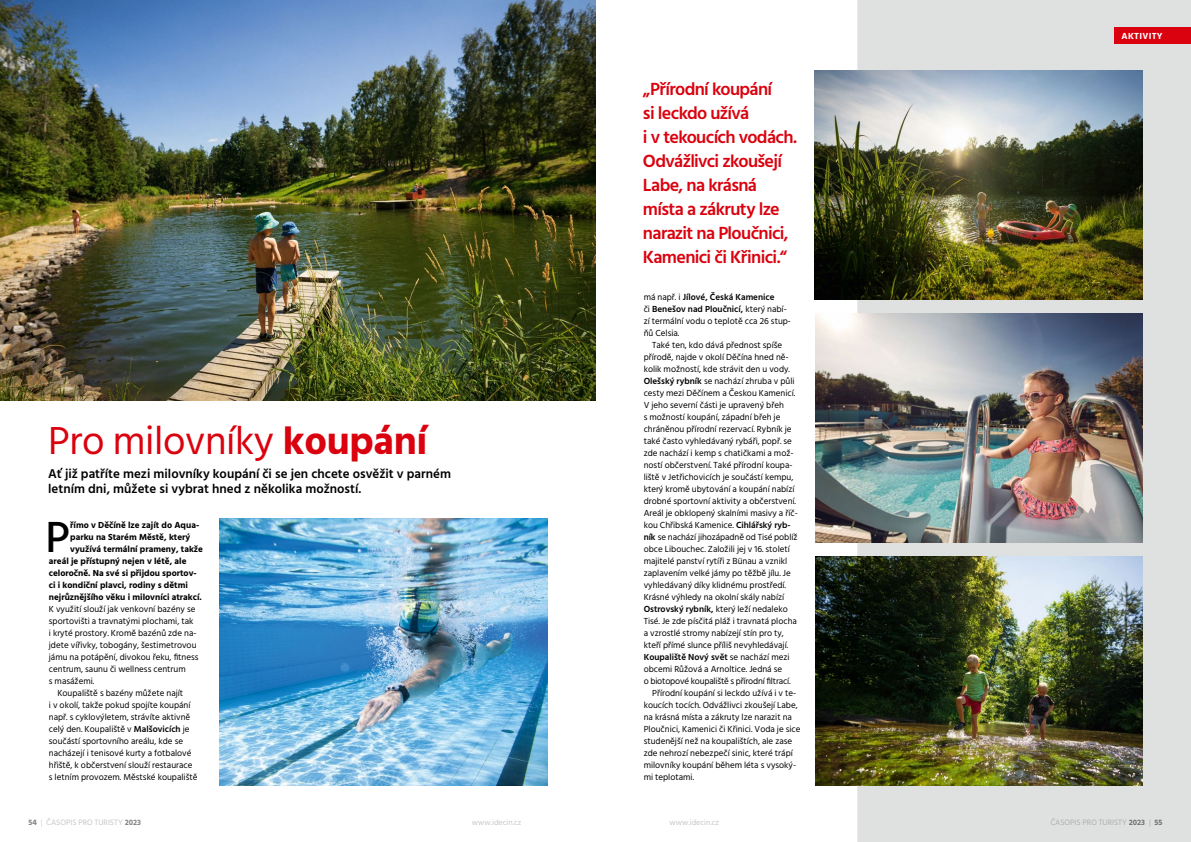
<style>
.page{position:relative;width:1191px;height:842px;background:#fff}
.page>*{position:absolute;margin:0;border:0;box-sizing:border-box;transform-origin:0 0}
.t1{font:500 44.6px "Hind Siliguri";color:#000}
.t2{font:40px "Hind Siliguri";letter-spacing:-.01em;color:#da020e}
.t3{font:600 18px/24px "Hind Siliguri";letter-spacing:-.035em;color:#da020e}
.t4{font:600 13px/15.5px "Hind Siliguri";color:#000}
.t5{font:9px/12px "Hind Siliguri";color:#000}
.t6{font:700 9px "Hind Siliguri";color:#000}
.t7{font:9px "Hind Siliguri";letter-spacing:-.02em;color:#000}
.t8{font:600 9px "Hind Siliguri";color:#000}
.t9{font:700 9px "Hind Siliguri";letter-spacing:.03em;color:#fff}
.t10{font:8px "Hind Siliguri";color:#c5c6c6}
.t11{font:8px "Hind Siliguri";color:#adaeae}
.s1{font-weight:700}
.s2{font-weight:600}
.s3{font-weight:400}
.s4{font-weight:700;color:#878786}
.s5{font-weight:700;color:#777776}
</style>
<div class="page">
<div style="left:857px;top:0;width:334px;height:842px;background:#dfe0e0"></div>
<img style="left:219px;top:519px;width:328px;height:266px">
<div style="left:1114px;top:27px;width:77px;height:17px;background:#da020e"></div>
<img style="left:0;top:0;width:595px;height:400px">
<img style="left:815px;top:557px;width:327px;height:228px">
<img style="left:814px;top:71px;width:328px;height:229px">
<img style="left:815px;top:314px;width:327px;height:229px">
<div style="left:1050px;top:817px;width:76px;height:8px;background:#dfe0e0"></div>
<div style="left:1129px;top:819px;width:15px;height:6px;background:#dfe0e0"></div>
<svg style="left:1149px;top:819px;width:3px;height:7px"></svg>
<div style="left:1154px;top:819px;width:8px;height:6px;background:#dfe0e0"></div>
<h2 class="t2" style="left:48px;top:412px;width:381px">Pro milovníky <span class="s1">koupání</span></h2>
<h3 class="t4" style="left:48px;top:466px;width:404px">Ať již patříte mezi milovníky koupání či se jen chcete osvěžit v parném letním dni, můžete si vybrat hned z několika možností.</h3>
<h1 class="t1" style="left:46px;top:505px;width:26px">P</h1>
<p class="t6" style="left:70px;top:518px;width:130px">římo v Děčíně lze zajít do Aqua-</p>
<p class="t6" style="left:70px;top:530px;width:122px">parku na Starém Městě, který</p>
<p class="t6" style="left:70px;top:542px;width:134px">využívá termální prameny, takže</p>
<p class="t6" style="left:49px;top:554px;width:139px">areál je přístupný nejen v létě, ale</p>
<p class="t6" style="left:49px;top:566px;width:149px">celoročně. Na své si přijdou sportov-</p>
<p class="t6" style="left:49px;top:578px;width:140px">ci i kondiční plavci, rodiny s dětmi</p>
<p class="t6" style="left:49px;top:590px;width:154px">nejrůznějšího věku i milovníci atrakcí.</p>
<p class="t5" style="left:49px;top:604px;width:148px">K využití slouží jak venkovní bazény se</p>
<p class="t5" style="left:49px;top:616px;width:146px">sportovišti a travnatými plochami, tak</p>
<p class="t5" style="left:49px;top:628px;width:149px">i kryté prostory. Kromě bazénů zde na-</p>
<p class="t5" style="left:49px;top:640px;width:149px">jdete vířivky, tobogány, šestimetrovou</p>
<p class="t5" style="left:49px;top:652px;width:151px">jámu na potápění, divokou řeku, fitness</p>
<p class="t5" style="left:49px;top:664px;width:138px">centrum, saunu či wellness centrum</p>
<p class="t5" style="left:49px;top:676px;width:47px">s masážemi.</p>
<p class="t5" style="left:57px;top:688px;width:127px">Koupaliště s bazény můžete najít</p>
<p class="t5" style="left:49px;top:700px;width:143px">i v okolí, takže pokud spojíte koupání</p>
<p class="t5" style="left:49px;top:712px;width:143px">např. s cyklovýletem, strávíte aktivně</p>
<p class="t5" style="left:49px;top:724px;width:142px">celý den. Koupaliště v <span class="s2">Malšovicích</span> je</p>
<p class="t5" style="left:49px;top:736px;width:136px">součástí sportovního areálu, kde se</p>
<p class="t5" style="left:49px;top:748px;width:144px">nacházejí i tenisové kurty a fotbalové</p>
<p class="t5" style="left:49px;top:760px;width:145px">hřiště, k občerstvení slouží restaurace</p>
<p class="t5" style="left:49px;top:772px;width:150px">s letním provozem. Městské koupaliště</p>
<h3 class="t3" style="left:643px;top:78px;width:156px">„Přírodní koupání<br>si leckdo užívá<br>i v tekoucích vodách.<br>Odvážlivci zkoušejí<br>Labe, na krásná místa a zákruty lze narazit na Ploučnici,<br>Kamenici či Křinici.“</h3>
<p class="t5" style="left:643px;top:292px;width:149px">má např. i <span class="s2">Jílové, Česká Kamenice<br></span>či <span class="s2">Benešov nad Ploučnicí,</span> který nabí&shy;zí termální vodu o teplotě cca 26 stup&shy;ňů Celsia.</p>
<p class="t5" style="left:652px;top:340px;width:131px">Také ten, kdo dává přednost spíše</p>
<p class="t5" style="left:643px;top:352px;width:146px">přírodě, najde v okolí Děčína hned ně-</p>
<p class="t5" style="left:643px;top:364px;width:148px">kolik možností, kde strávit den u vody.</p>
<p class="t5" style="left:643px;top:376px;width:152px"><span class="s2">Olešský rybník</span> se nachází zhruba v půli</p>
<p class="t5" style="left:643px;top:388px;width:153px">cesty mezi Děčínem a Českou Kamenicí.</p>
<p class="t5" style="left:643px;top:400px;width:142px">V jeho severní části je upravený břeh</p>
<p class="t5" style="left:643px;top:412px;width:138px">s možností koupání, západní břeh je</p>
<p class="t5" style="left:643px;top:424px;width:149px">chráněnou přírodní rezervací. Rybník je</p>
<p class="t5" style="left:643px;top:436px;width:150px">také často vyhledávaný rybáři, popř. se</p>
<p class="t5" style="left:643px;top:448px;width:151px">zde nachází i kemp s chatičkami a mož-</p>
<p class="t5" style="left:643px;top:460px;width:150px">ností občerstvení. Také přírodní koupa-</p>
<p class="t5" style="left:643px;top:472px;width:151px">liště v Jetřichovicích je součástí kempu,</p>
<p class="t5" style="left:643px;top:484px;width:152px">který kromě ubytování a koupání nabízí</p>
<p class="t5" style="left:643px;top:496px;width:154px">drobné sportovní aktivity a občerstvení.</p>
<p class="t5" style="left:643px;top:508px;width:156px">Areál je obklopený skalními masivy a říč-</p>
<p class="t5" style="left:643px;top:520px;width:148px">kou Chřibská Kamenice. <span class="s2">Cihlářský ryb-</span></p>
<p class="t5" style="left:643px;top:532px;width:155px"><span class="s2">ník</span> se nachází jihozápadně od Tisé poblíž</p>
<p class="t5" style="left:643px;top:544px;width:148px">obce Libouchec. Založili jej v 16. století</p>
<p class="t5" style="left:643px;top:556px;width:145px">majitelé panství rytíři z Bünau a vznikl</p>
<p class="t5" style="left:643px;top:568px;width:149px">zaplavením velké jámy po těžbě jílu. Je</p>
<p class="t5" style="left:643px;top:580px;width:144px">vyhledávaný díky klidnému prostředí.</p>
<p class="t5" style="left:643px;top:592px;width:142px">Krásné výhledy na okolní skály nabízí</p>
<p class="t5" style="left:643px;top:604px;width:146px"><span class="s2">Ostrovský rybník,</span> který leží nedaleko</p>
<p class="t5" style="left:643px;top:616px;width:155px">Tisé. Je zde písčitá pláž i travnatá plocha</p>
<p class="t5" style="left:643px;top:628px;width:142px">a vzrostlé stromy nabízejí stín pro ty,</p>
<p class="t5" style="left:643px;top:640px;width:146px">kteří přímé slunce příliš nevyhledávají.</p>
<p class="t8" style="left:643px;top:650px;width:147px">Koupaliště Nový svět <span class="s3">se nachází mezi</span></p>
<p class="t5" style="left:643px;top:664px;width:140px">obcemi Růžová a Arnoltice. Jedná se</p>
<p class="t7" style="left:643px;top:675px;width:148px">o biotopové koupaliště s přírodní filtrací.</p>
<p class="t5" style="left:652px;top:687px;width:146px">Přírodní koupání si leckdo užívá i v te-</p>
<p class="t5" style="left:643px;top:699px;width:156px">koucích tocích. Odvážlivci zkoušejí Labe,</p>
<p class="t5" style="left:643px;top:711px;width:150px">na krásná místa a zákruty lze narazit na</p>
<p class="t5" style="left:643px;top:723px;width:158px">Ploučnici, Kamenici či Křinici. Voda je sice</p>
<p class="t5" style="left:643px;top:735px;width:150px">studenější než na koupalištích, ale zase</p>
<p class="t5" style="left:643px;top:747px;width:151px">zde nehrozí nebezpečí sinic, které trápí</p>
<p class="t5" style="left:643px;top:759px;width:154px">milovníky koupání během léta s vysoký-</p>
<p class="t5" style="left:643px;top:771px;width:52px">mi teplotami.</p>
<p class="t10" style="left:28px;top:816px;width:114px"><span class="s4">54</span> | ČASOPIS PRO TURISTY <span class="s4">2023</span></p>
<p class="t10" style="left:472px;top:816px;width:51px">www.idecin.cz</p>
<p class="t10" style="left:669px;top:816px;width:51px">www.idecin.cz</p>
<p class="t9" style="left:1121px;top:29px;width:43px">AKTIVITY</p>
<p class="t11" style="left:1050px;top:816px;width:114px">ČASOPIS PRO TURISTY <span class="s5">2023</span> | <span class="s5">55</span></p>
</div>
